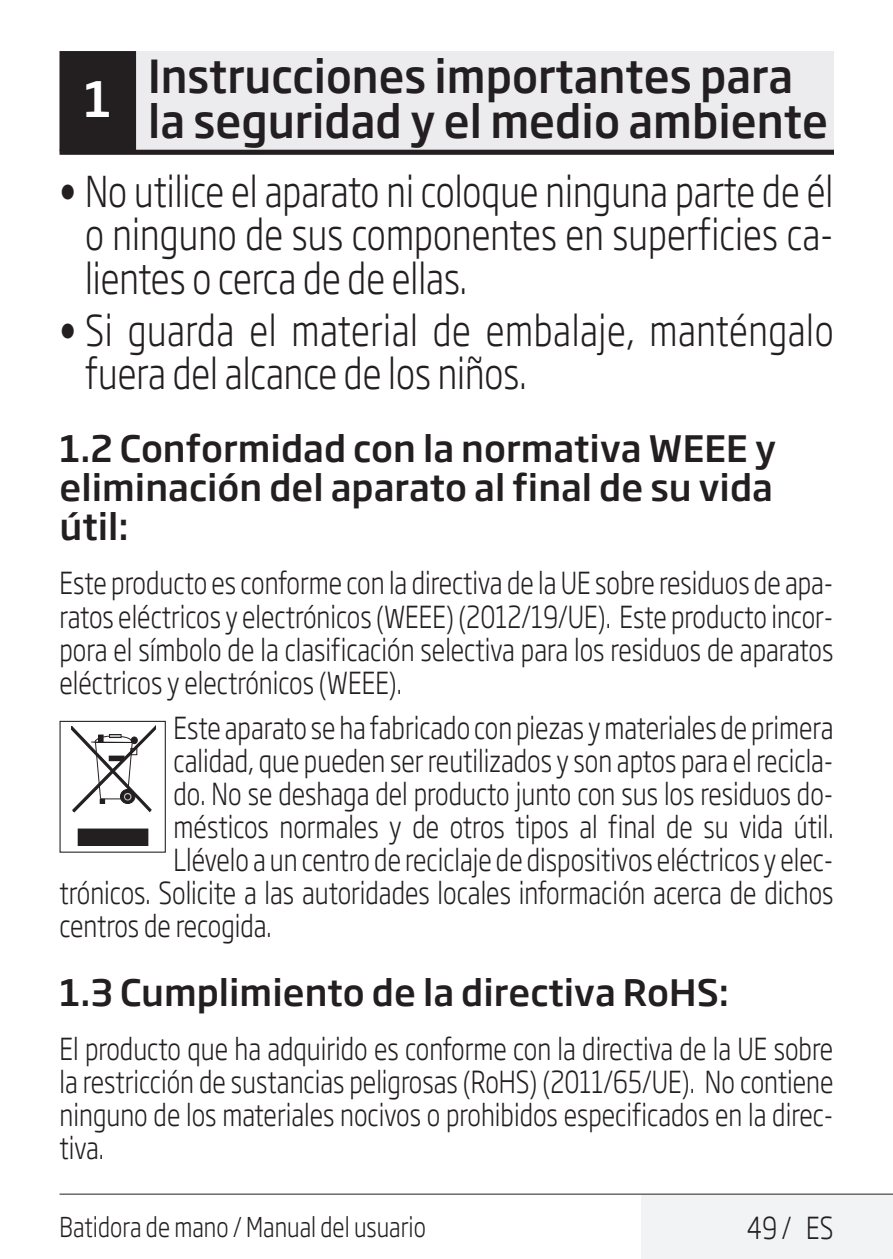
<style>
.page{position:relative;width:893px;height:1259px;background:#fff}
.page>*{position:absolute;margin:0;border:0;box-sizing:border-box;transform-origin:0 0}
.Unite_Baslik_Guvenli{font:500 48px "Soho Gothic Pro";color:#fff}
.Unite_Baslik_Guvenli-2{font:500 45px/45px "Soho Gothic Pro";color:#231f20;scale:.94 1}
.t1{font:300 42px/43.5px "Soho Gothic Pro";letter-spacing:.005em;color:#231f20;text-align:justify;scale:.8 1}
.Alt_Baslik_Icerik{font:500 36px/39px "Soho Gothic Pro";color:#231f20;text-align:justify}
.Duz_Metin{font:300 30px/33px "Soho Gothic Pro";color:#231f20;text-align:justify;scale:.8 1}
.t2{font:300 27px "Soho Gothic Pro";color:#231f20;scale:.8 1}
.s1{font-family:"Helvetica Neue LT Pro";font-weight:700;font-stretch:condensed}
</style>
<div class="page">
<div style="left:60px;top:51px;width:773px;height:102px;background:#ececee"></div>
<hr style="left:60px;top:150px;width:773px;height:4px;background:#231f20">
<div style="left:61px;top:53px;width:74px;height:96px;background:#231f20"></div>
<div style="left:60px;top:51px;width:76px;height:100px;border:3px solid #231f20"></div>
<div style="left:641px;top:1193px;width:252px;height:66px;background:#f2f3f4"></div>
<hr style="left:60px;top:1193px;width:833px;height:1px;background:#231f20">
<div style="left:78px;top:829px;width:70px;height:16px;background:#231f20"></div>
<svg style="left:71px;top:725px;width:85px;height:87px"></svg>
<div style="left:60px;top:721px;width:106px;height:131px;border:1px solid #231f20"></div>
<p class="Unite_Baslik_Guvenli" style="left:84px;top:61px;width:29px">1</p>
<p class="Unite_Baslik_Guvenli-2" style="left:148px;top:51px;width:725px">Instrucciones importantes para la seguridad y el medio ambiente</p>
<p class="t1" style="left:85px;top:167px;width:937px;text-indent:-26px"><span class="s1">•</span> No utilice el aparato ni coloque ninguna parte de él o ninguno de sus componentes en superficies ca&shy;lientes o cerca de de ellas.</p>
<p class="t1" style="left:85px;top:306px;width:937px;text-indent:-26px"><span class="s1">•</span> Si guarda el material de embalaje, manténgalo fuera del alcance de los niños.</p>
<p class="Alt_Baslik_Icerik" style="left:60px;top:427px;width:718px">1.2 Conformidad con la normativa WEEE y eliminación del aparato al final de su vida útil:</p>
<p class="Duz_Metin" style="left:60px;top:565px;width:969px">Este producto es conforme con la directiva de la UE sobre residuos de apa&shy;ratos eléctricos y electrónicos (WEEE) (2012/19/UE). Este producto incor&shy;pora el símbolo de la clasificación selectiva para los residuos de aparatos eléctricos y electrónicos (WEEE).</p>
<p class="Duz_Metin" style="left:174px;top:710px;width:826px">Este aparato se ha fabricado con piezas y materiales de primera</p>
<p class="Duz_Metin" style="left:174px;top:743px;width:826px">calidad, que pueden ser reutilizados y son aptos para el recicla-</p>
<p class="Duz_Metin" style="left:174px;top:776px;width:826px">do. No se deshaga del producto junto con sus los residuos do-</p>
<p class="Duz_Metin" style="left:174px;top:809px;width:826px">mésticos normales y de otros tipos al final de su vida útil.</p>
<p class="Duz_Metin" style="left:174px;top:842px;width:826px">Llévelo a un centro de reciclaje de dispositivos eléctricos y elec-</p>
<p class="Duz_Metin" style="left:60px;top:875px;width:969px">trónicos. Solicite a las autoridades locales información acerca de dichos</p>
<p class="Duz_Metin" style="left:60px;top:908px;width:267px">centros de recogida.</p>
<p class="Alt_Baslik_Icerik" style="left:60px;top:971px;width:671px">1.3 Cumplimiento de la directiva RoHS:</p>
<p class="Duz_Metin" style="left:60px;top:1031px;width:969px">El producto que ha adquirido es conforme con la directiva de la UE sobre la restricción de sustancias peligrosas (RoHS) (2011/65/UE). No contiene ninguno de los materiales nocivos o prohibidos especificados en la direc&shy;tiva.</p>
<p class="t2" style="left:60px;top:1206px;width:459px">Batidora de mano / Manual del usuario</p>
<p class="Duz_Metin" style="left:747px;top:1209px;width:110px">49 / ES</p>
</div>
